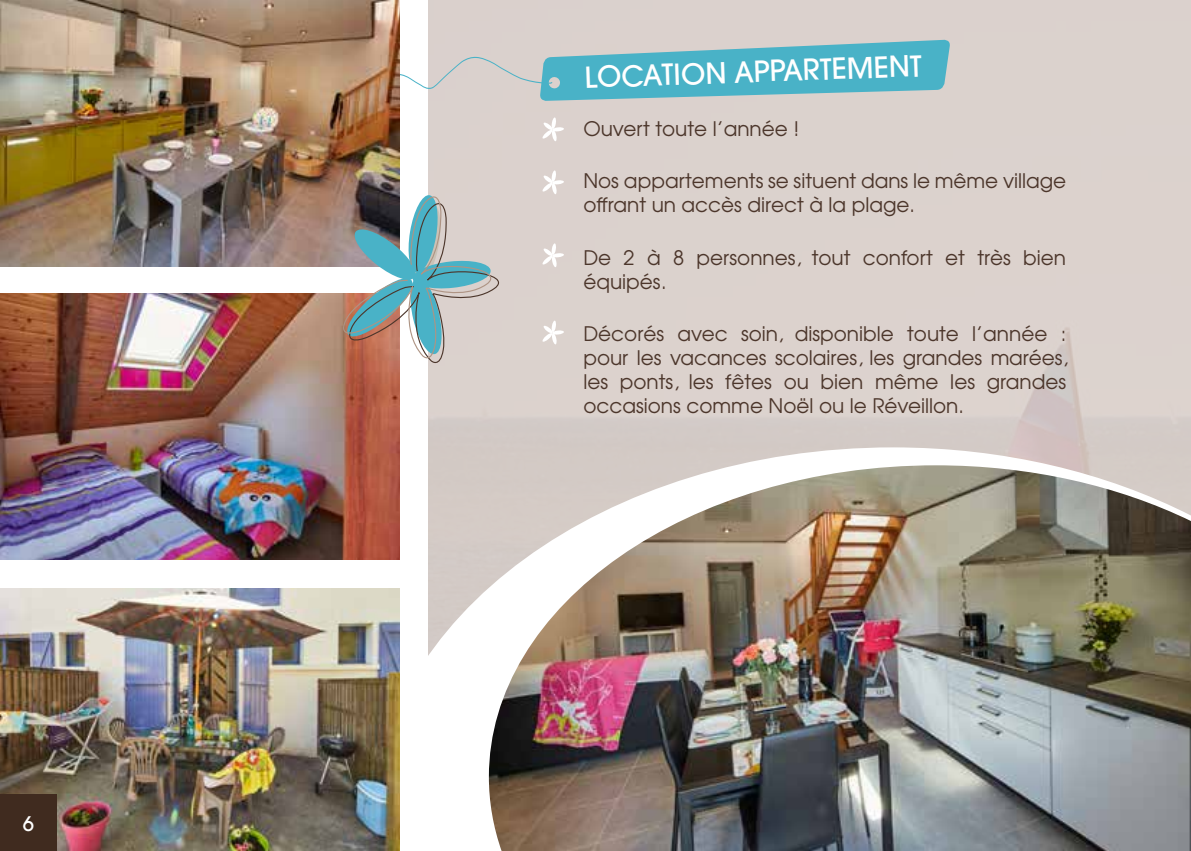
<style>
.page{position:relative;width:1191px;height:851px;background:#fff}
.page>*{position:absolute;margin:0;border:0;box-sizing:border-box;transform-origin:0 0}
.t1{font:500 28.8px "Avant Garde";color:#fff}
.t2{font:20px/24px "Avant Garde";color:#4c362b}
.t3{font:500 20px "Avant Garde";color:#fff}
</style>
<div class="page">
<svg style="left:372px;top:447px;width:819px;height:403px"></svg>
<img style="left:489px;top:465px;width:702px;height:385px">
<svg style="left:1190px;top:54px;width:1px;height:27px"></svg>
<svg style="left:399px;top:40px;width:551px;height:61px;background:#8ac1cb"></svg>
<img style="left:0;top:0;width:399px;height:266px">
<img style="left:0;top:294px;width:399px;height:265px">
<img style="left:0;top:588px;width:399px;height:262px">
<img style="left:341px;top:127px;width:177px;height:241px">
<svg style="left:335px;top:187px;width:175px;height:177px;background:#a4afaf"></svg>
<div style="left:0;top:794px;width:57px;height:56px;background:#402b1f"></div>
<svg style="left:542px;top:170px;width:15px;height:24px"></svg>
<svg style="left:542px;top:117px;width:15px;height:24px"></svg>
<svg style="left:542px;top:243px;width:15px;height:24px"></svg>
<svg style="left:542px;top:320px;width:15px;height:24px"></svg>
<p class="t3" style="left:23px;top:811px;width:13px">6</p>
<h1 class="t1" style="left:584px;top:60px;width:339px;rotate:-2deg">LOCATION APPARTEMENT</h1>
<p class="t2" style="left:583px;top:116px;width:217px">Ouvert toute l’année !</p>
<p class="t2" style="left:583px;top:169px;width:484px">Nos appartements se situent dans le même village offrant un accès direct à la plage.</p>
<p class="t2" style="left:583px;top:245px;width:484px">De 2 à 8 personnes, tout confort et très bien équipés.</p>
<p class="t2" style="left:583px;top:321px;width:486px;text-align:justify">Décorés avec soin, disponible toute l’année : pour les vacances scolaires, les grandes marées, les ponts, les fêtes ou bien même les grandes occasions comme Noël ou le Réveillon.</p>
</div>
